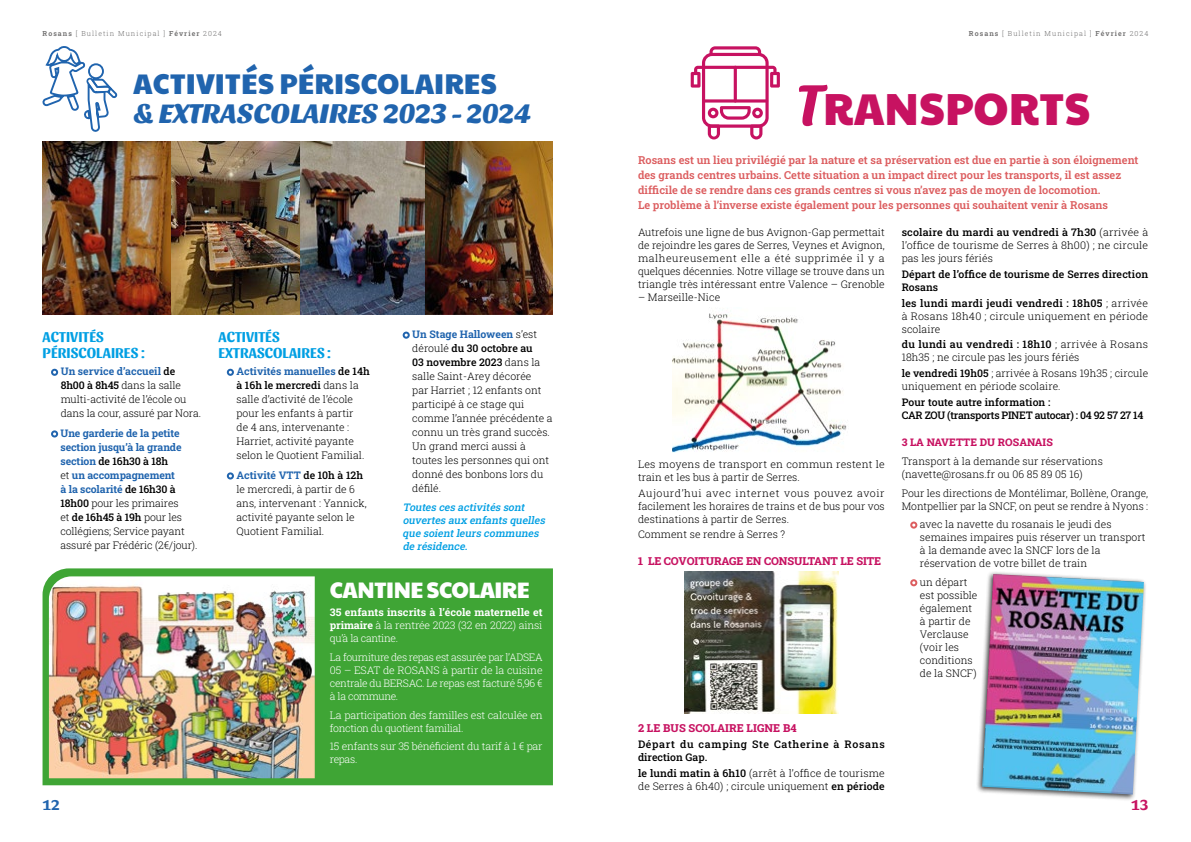
<style>
.page{position:relative;width:1191px;height:842px;background:#fff}
.page>*{position:absolute;margin:0;border:0;box-sizing:border-box;transform-origin:0 0}
.t1{font:44px "Paytone One";color:#c71261}
.t2{font:italic 800 28px "Sansita";letter-spacing:.01em;color:#2064ae}
.t3{font:28px "Paytone One";color:#2064ae}
.t4{font:22px "Paytone One";letter-spacing:-.025em;color:#fff}
.t5{font:700 15px/16px "Sansita";letter-spacing:.005em;color:#009fe3}
.t6{font:700 15px "Sansita";color:#2064ae}
.t7{font:700 15px "Sansita";color:#c71261}
.t8{font:600 11px/15px "Roboto Slab";color:#dc5d5f}
.t9{font:800 11px "Roboto Slab";letter-spacing:-.01em;color:#c71261}
.t10{font:300 10.5px/13px "Roboto Slab";letter-spacing:.005em;color:#000}
.t11{font:300 10.5px/13px "Roboto Slab";letter-spacing:-.025em;color:#fff}
.t12{font:700 10.5px/14px "Roboto Slab";letter-spacing:-.01em;color:#2064ae}
.t13{font:700 10.5px/13px "Roboto Slab";letter-spacing:.005em;color:#fff;text-align:justify}
.t14{font:italic 500 10.5px/13px "Roboto Slab";color:#009fe3}
.t15{font:500 10.5px/13px "Roboto Slab";letter-spacing:-.02em;color:#000}
.t16{font:500 10.5px/13px "Roboto Slab";letter-spacing:.005em;color:#000}
.t17{font:500 10.5px/13px "Roboto Slab";letter-spacing:.06em;color:#000}
.t18{font:800 10.5px "Roboto Slab";letter-spacing:.005em;color:#c71261}
.t19{font:300 7px "Roboto Slab";letter-spacing:.15em;color:#706f6f}
.s1{font-weight:600}
.s2{font-weight:700;color:#2064ae}
.s3{font-weight:500}
.s4{font-weight:500;color:#000}
.s5{font-weight:300;color:#000}
.s6{font-weight:300}
.s7{font-family:"Sansita";font-weight:700;font-style:italic;font-size:60px}
</style>
<div class="page">
<svg style="left:43px;top:46px;width:75px;height:86px"></svg>
<img style="left:43px;top:142px;width:510px;height:172px">
<div style="left:51px;top:369px;width:7px;height:7px;border:2px solid #2064ae;border-radius:50%"></div>
<div style="left:51px;top:430px;width:7px;height:7px;border:2px solid #2064ae;border-radius:50%"></div>
<div style="left:227px;top:369px;width:7px;height:7px;border:2px solid #2064ae;border-radius:50%"></div>
<div style="left:227px;top:472px;width:7px;height:7px;border:2px solid #2064ae;border-radius:50%"></div>
<div style="left:403px;top:332px;width:7px;height:7px;border:2px solid #2064ae;border-radius:50%"></div>
<img style="left:672px;top:313px;width:175px;height:140px">
<img style="left:684px;top:571px;width:154px;height:142px">
<div style="left:910px;top:521px;width:7px;height:8px;border:2px solid #dc5d5f;border-radius:50%"></div>
<div style="left:910px;top:579px;width:7px;height:7px;border:2px solid #dc5d5f;border-radius:50%"></div>
<svg style="left:690px;top:46px;width:90px;height:93px"></svg>
<div style="left:975px;top:571px;width:172px;height:230px;background:#000;opacity:.75"></div>
<img style="left:982px;top:574px;width:161px;height:220px">
<div style="left:43px;top:568px;width:510px;height:217px;background:#3fa535"></div>
<img style="left:49px;top:576px;width:266px;height:202px">
<p class="t19" style="left:43px;top:28px;width:181px"><span class="s1">Rosans</span> [ Bulletin Municipal ] <span class="s1">Février</span> 2024</p>
<p class="t19" style="left:969px;top:28px;width:181px"><span class="s1">Rosans</span> [ Bulletin Municipal ] <span class="s1">Février</span> 2024</p>
<h2 class="t3" style="left:133px;top:59px;width:365px">ACTIVITÉS PÉRISCOLAIRES</h2>
<h2 class="t2" style="left:133px;top:97px;width:399px">&amp; EXTRASCOLAIRES 2023 - 2024</h2>
<h3 class="t5" style="left:43px;top:329px;width:104px">ACTIVITÉS<br>PÉRISCOLAIRES :</h3>
<p class="t10" style="left:61px;top:364px;width:142px;line-height:14px"><span class="s2">Un service d’accueil</span> <span class="s3">de<br>8h00 à 8h45</span> dans la salle multi-activité de l’école ou dans la cour, assuré par Nora.</p>
<p class="t12" style="left:60px;top:426px;width:138px">Une garderie de la petite section jusqu’à la grande section <span class="s4">de 16h30 à 18h<br></span><span class="s5">et</span> un accompagnement<br>à la scolarité <span class="s4">de 16h30 à<br>18h00</span> <span class="s5">pour les primaires<br>et</span> <span class="s4">de 16h45 à 19h</span> <span class="s5">pour les collégiens; Service payant assuré par Frédéric (2€/jour).</span></p>
<h3 class="t5" style="left:218px;top:329px;width:114px">ACTIVITÉS<br>EXTRASCOLAIRES :</h3>
<p class="t10" style="left:236px;top:364px;width:135px;line-height:14px"><span class="s2">Activités manuelles</span> <span class="s3">de 14h à 16h le mercredi</span> dans la salle d’activité de l’école pour les enfants à partir<br>de 4 ans, intervenante :<br>Harriet, activité payante selon le Quotient Familial.</p>
<p class="t10" style="left:236px;top:468px;width:132px;line-height:14px"><span class="s2">Activité VTT</span> <span class="s3">de 10h à 12h </span>le mercredi, à partir de 6 ans, intervenant : Yannick, activité payante selon le<br>Quotient Familial.</p>
<p class="t10" style="left:412px;top:327px;width:142px;line-height:14px"><span class="s2">Un Stage Halloween</span> s’est déroulé <span class="s3">du 30 octobre au<br>03 novembre 2023</span> dans la salle Saint-Arey décorée<br>par Harriet ; 12 enfants ont participé à ce stage qui comme l’année précédente a connu un très grand succès.<br>Un grand merci aussi à toutes les personnes qui ont donné des bonbons lors du défilé.</p>
<p class="t14" style="left:403px;top:500px;width:146px">Toutes ces activités sont ouvertes aux enfants quelles que soientleurs communes de résidence.</p>
<h3 class="t4" style="left:330px;top:570px;width:201px">CANTINE SCOLAIRE</h3>
<p class="t13" style="left:330px;top:606px;width:214px">35 enfants inscrits à l’école maternelle et primaire <span class="s6">à la rentrée 2023 (32 en 2022) ainsi qu’à la cantine.</span></p>
<p class="t11" style="left:330px;top:650px;width:214px;text-align:justify">La fourniture des repas est assurée par l’ADSEA 05 – ESAT de ROSANS à partir de la cuisine centrale du BERSAC. Le repas est facturé 5,96 € à la commune.</p>
<p class="t11" style="left:330px;top:708px;width:214px">La participation des familles est calculée en fonction du quotient familial.</p>
<p class="t11" style="left:330px;top:740px;width:214px">15 enfants sur 35 bénéficient du tarif à 1 € par repas.</p>
<h1 class="t1" style="left:797px;top:69px;width:295px"><span class="s7">T</span>RANSPORTS</h1>
<p class="t8" style="left:638px;top:152px;width:502px">Rosans est un lieu privilégié par la nature et sa préservation est due en partie à son éloignement des grands centres urbains. Cette situation a un impact direct pour les transports, il est assez difficile de se rendre dans ces grands centres si vous n’avez pas de moyen de locomotion.<br>Le problème à l’inverse existe également pour les personnes qui souhaitent venir à Rosans</p>
<p class="t10" style="left:638px;top:225px;width:248px;text-align:justify">Autrefois une ligne de bus Avignon-Gap permettait de rejoindre les gares de Serres, Veynes et Avignon, malheureusement elle a été supprimée il y a quelques décennies. Notre village se trouve dans un triangle très intéressant entre Valence – Grenoble</p>
<p class="t10" style="left:638px;top:290px;width:84px">– Marseille-Nice</p>
<p class="t10" style="left:901px;top:225px;width:248px;text-align:justify"><span class="s3">scolaire du mardi au vendredi à 7h30</span> (arrivée à l’office de tourisme de Serres à 8h00) ; ne circule pas les jours fériés</p>
<p class="t16" style="left:901px;top:267px;width:248px">Départ de l’office de tourisme de Serres direction<br>Rosans</p>
<p class="t10" style="left:901px;top:296px;width:248px;text-align:justify"><span class="s3">les lundi mardi jeudi vendredi : 18h05</span> ; arrivée à Rosans 18h40 ; circule uniquement en période scolaire</p>
<p class="t10" style="left:901px;top:338px;width:248px"><span class="s3">du lundi au vendredi : 18h10</span> ; arrivée à Rosans<br>18h35 ; ne circule pas les jours fériés</p>
<p class="t10" style="left:901px;top:367px;width:248px"><span class="s3">le vendredi 19h05</span> ; arrivée à Rosans 19h35 ; circule uniquement en période scolaire.</p>
<p class="t15" style="left:901px;top:395px;width:243px">Pour toute autre information :<br>CAR ZOU (transports PINET autocar) : 04 92 57 27 14</p>
<p class="t18" style="left:901px;top:435px;width:153px">3 LA NAVETTE DU ROSANAIS</p>
<p class="t10" style="left:901px;top:454px;width:203px">Transport à la demande sur réservations (navette@rosans.fr ou 06 85 89 05 16)</p>
<p class="t10" style="left:901px;top:486px;width:248px">Pour les directions de Montélimar, Bollène, Orange,<br>Montpellier par la SNCF, on peut se rendre à Nyons :</p>
<p class="t10" style="left:920px;top:518px;width:227px">avec la navette du rosanais le jeudi des semaines impaires puis réserver un transport à la demande avec la SNCF lors de la réservation de votre billet de train</p>
<p class="t10" style="left:920px;top:575px;width:59px">un départ est possible également à partir de<br>Verclause (voir les conditions de la SNCF)</p>
<p class="t10" style="left:638px;top:457px;width:248px">Les moyens de transport en commun restent le train et les bus à partir de Serres.</p>
<p class="t10" style="left:638px;top:486px;width:248px;text-align:justify">Aujourd’hui avec internet vous pouvez avoir facilement les horaires de trains et de bus pour vos destinations à partir de Serres.</p>
<p class="t10" style="left:638px;top:528px;width:149px">Comment se rendre à Serres ?</p>
<p class="t9" style="left:638px;top:553px;width:245px">1 LE COVOITURAGE EN CONSULTANT LE SITE</p>
<p class="t9" style="left:638px;top:721px;width:160px">2 LE BUS SCOLAIRE LIGNE B4</p>
<p class="t17" style="left:638px;top:737px;width:248px">Départ du camping Ste Catherine à Rosans direction Gap.</p>
<p class="t10" style="left:638px;top:766px;width:248px"><span class="s3">le lundi matin à 6h10</span> (arrêt à l’office de tourisme de Serres à 6h40) ; circule uniquement <span class="s3">en période</span></p>
<h3 class="t6" style="left:43px;top:796px;width:19px">12</h3>
<h3 class="t7" style="left:1131px;top:796px;width:19px">13</h3>
</div>
